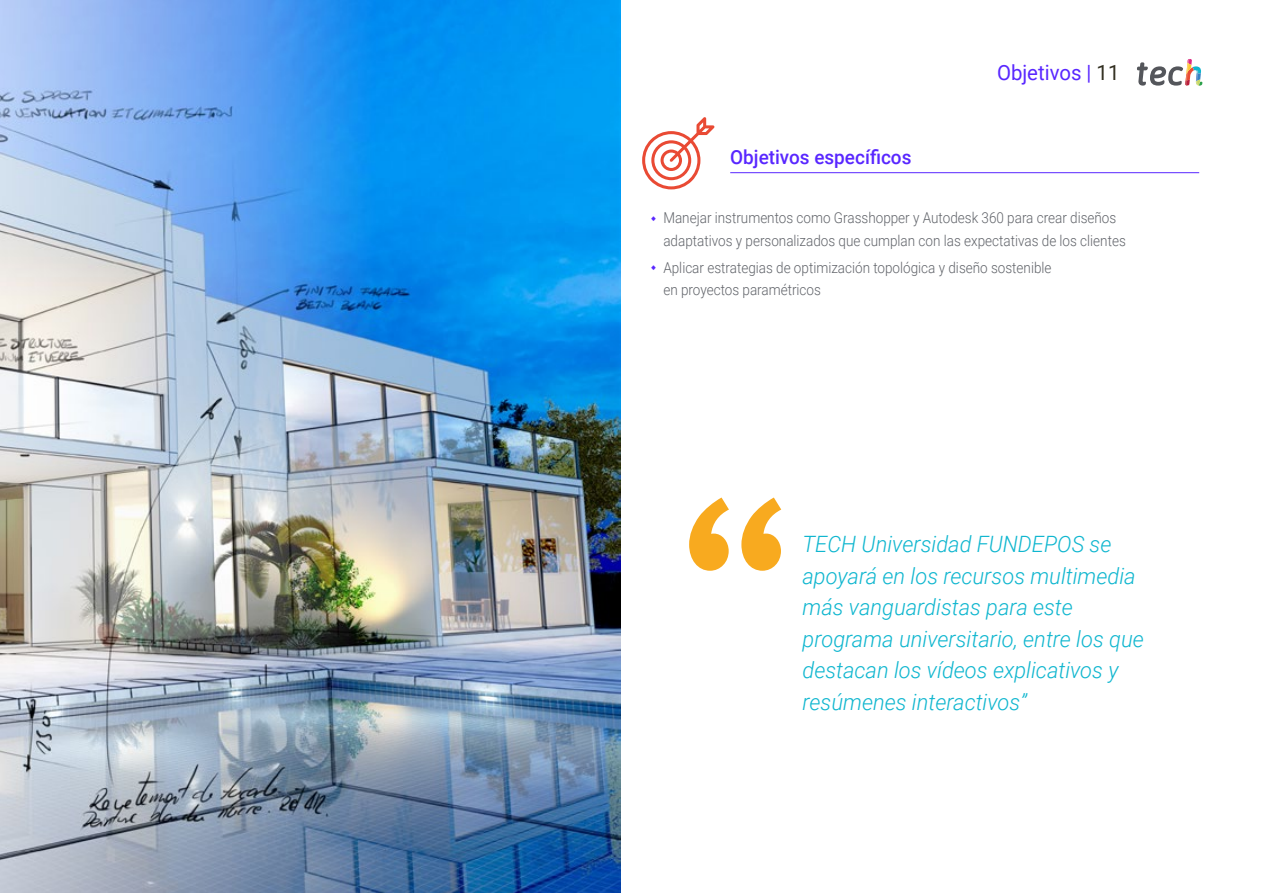
<style>
.page{position:relative;width:1263px;height:893px;background:#fff}
.page>*{position:absolute;margin:0;border:0;box-sizing:border-box;transform-origin:0 0}
.t1{font:italic 300 22.5px/31.5px "Roboto";color:#0fb6cf}
.t2{font:21px "Roboto";color:#5927ff}
.t3{font:500 19.5px "Roboto";color:#5927ff}
.t4{font:300 15px/22.5px "Roboto";color:#61646a;scale:.9 1}
.s1{color:#312e20}
</style>
<div class="page">
<hr style="left:730px;top:172px;width:469px;height:1px;background:#5927ff">
<svg style="left:642px;top:117px;width:72px;height:72px"></svg>
<svg style="left:689px;top:497px;width:92px;height:74px"></svg>
<img style="left:0;top:0;width:621px;height:893px">
<svg style="left:1137px;top:59px;width:65px;height:27px"></svg>
<h3 class="t3" style="left:730px;top:144px;width:183px">Objetivos específicos</h3>
<h2 class="t2" style="left:997px;top:57px;width:124px">Objetivos | <span class="s1">11</span></h2>
<p class="t4" style="left:663px;top:206px;width:515px">Manejar instrumentos como Grasshopper y Autodesk 360 para crear diseños adaptativos y personalizados que cumplan con las expectativas de los clientes</p>
<p class="t4" style="left:663px;top:255px;width:433px">Aplicar estrategias de optimización topológica y diseño sostenible en proyectos paramétricos</p>
<h1 class="t1" style="left:802px;top:527px;width:343px">TECH Universidad FUNDEPOS se apoyará en los recursos multimedia más vanguardistas para este programa universitario, entre los que destacan los vídeos explicativos y resúmenes interactivos”</h1>
</div>
